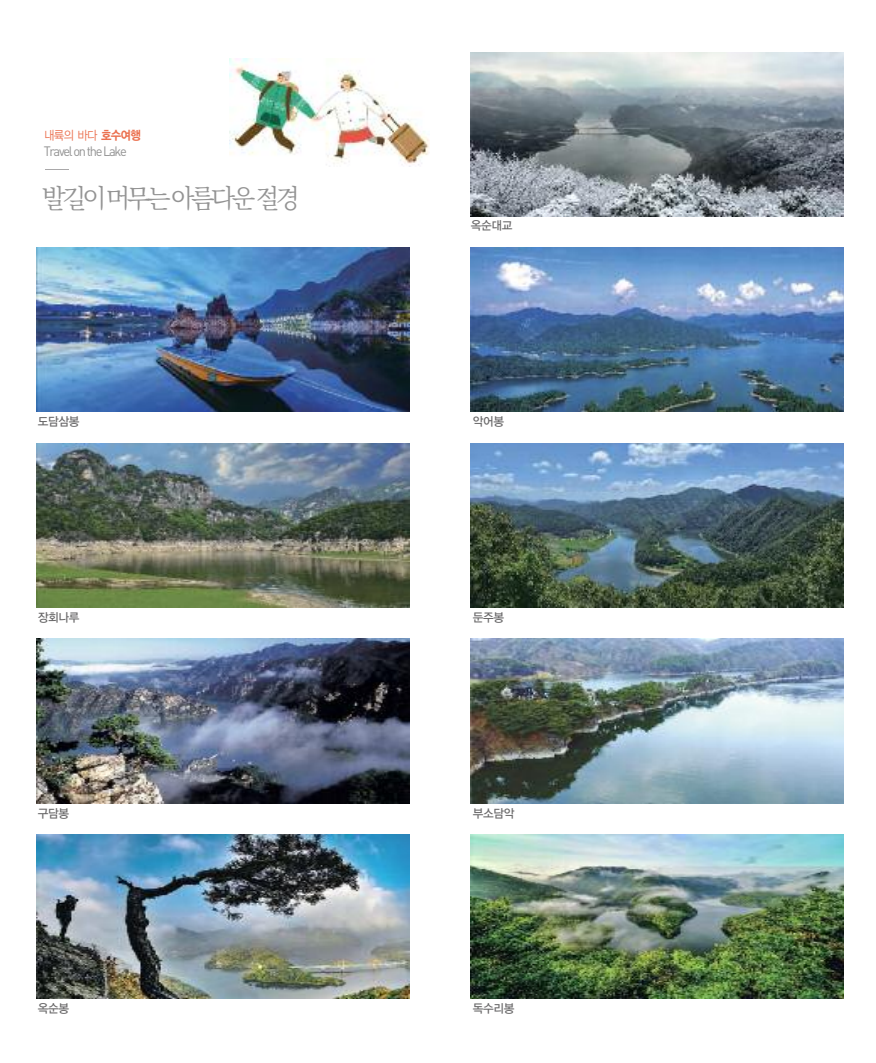
<style>
.page{position:relative;width:876px;height:1063px;background:#fff}
.page>*{position:absolute;margin:0;border:0;box-sizing:border-box;transform-origin:0 0}
.t1{font:27.75px "Jeju Myeongjo OTF";letter-spacing:-.15em;color:#939393;scale:.95 1}
.t2{font:13.5px "Dinreg";letter-spacing:-.1em;color:#939393;scale:.95 1}
.t3{font:12.45px "YGO12";color:#eb7150;scale:.9 1}
.t4{font:12px "YGO13";letter-spacing:-.1em;color:#686768;scale:.95 1}
.s1{font-family:"YGO15"}
</style>
<div class="page">
<img style="left:471px;top:52px;width:373px;height:164px">
<img style="left:471px;top:248px;width:373px;height:164px">
<img style="left:471px;top:443px;width:373px;height:165px">
<img style="left:471px;top:639px;width:373px;height:164px">
<img style="left:471px;top:834px;width:373px;height:165px">
<svg style="left:45px;top:169px;width:24px;height:1px"></svg>
<img style="left:37px;top:248px;width:373px;height:164px">
<img style="left:37px;top:443px;width:373px;height:165px">
<img style="left:37px;top:639px;width:373px;height:164px">
<img style="left:37px;top:834px;width:373px;height:165px">
<img style="left:230px;top:58px;width:200px;height:107px">
<p class="t3" style="left:44px;top:128px;width:110px">내륙의 바다 <span class="s1">호수여행</span></p>
<p class="t2" style="left:44px;top:143px;width:89px">TravelontheLake</p>
<h1 class="t1" style="left:42px;top:184px;width:273px">발길이머무는아름다운절경</h1>
<p class="t4" style="left:471px;top:218px;width:46px">옥순대교</p>
<p class="t4" style="left:38px;top:413px;width:46px">도담삼봉</p>
<p class="t4" style="left:473px;top:413px;width:35px">악어봉</p>
<p class="t4" style="left:38px;top:609px;width:46px">장회나루</p>
<p class="t4" style="left:473px;top:609px;width:35px">둔주봉</p>
<p class="t4" style="left:38px;top:806px;width:35px">구담봉</p>
<p class="t4" style="left:473px;top:806px;width:46px">부소담악</p>
<p class="t4" style="left:38px;top:1001px;width:35px">옥순봉</p>
<p class="t4" style="left:473px;top:1001px;width:46px">독수리봉</p>
</div>
